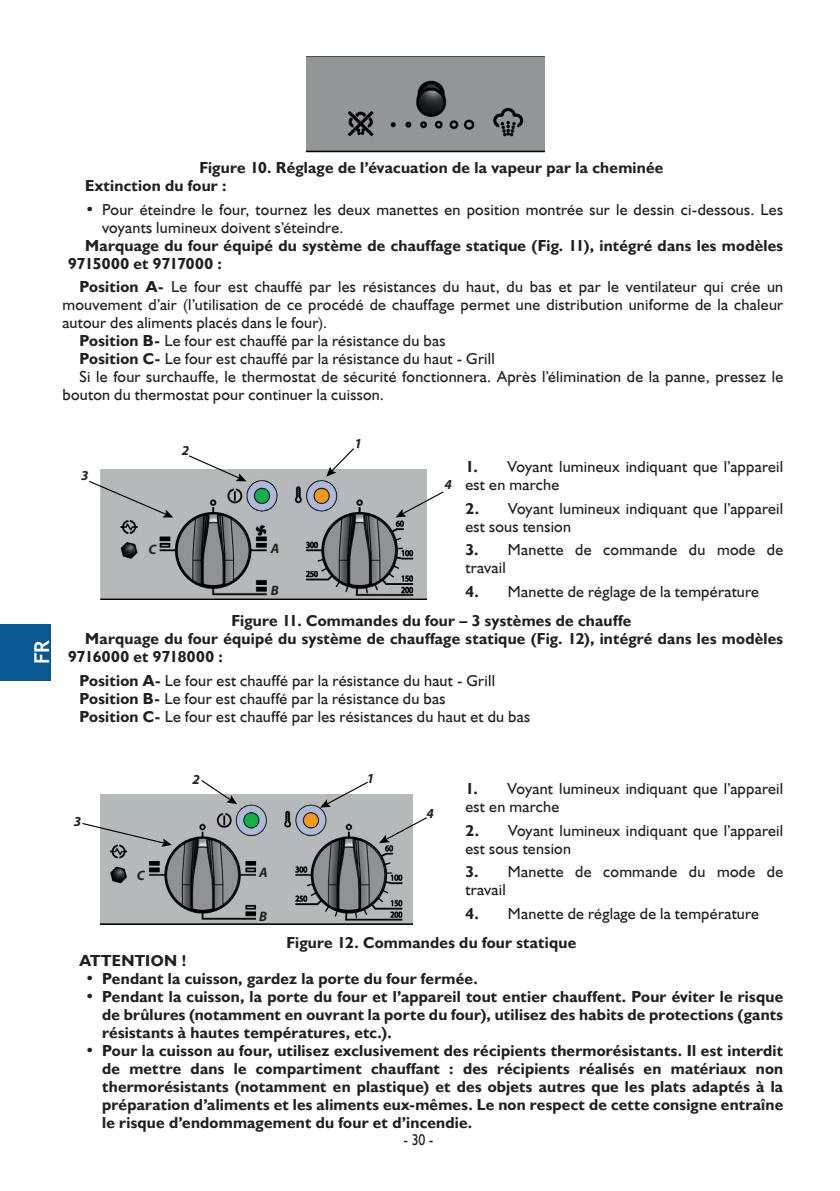
<style>
.page{position:relative;width:840px;height:1191px;background:#fff}
.page>*{position:absolute;margin:0;border:0;box-sizing:border-box;transform-origin:0 0}
.t1{font:700 20.6px "Trebuchet MS";color:#fff}
.Tekst_główny_bez_zna{font:16px/18px "Humanst 521 EU";letter-spacing:.015em;color:#231f20}
.Tekst_podstawowy_Bol{font:700 16px/18px "Humanst 521 EU";letter-spacing:.015em;color:#231f20}
.Podpis_rysunku{font:700 16px "Humanst 521 EU";letter-spacing:.015em;color:#231f20}
.Tekst_główny_bez_zna-2{font:700 16px "Humanst 521 EU";letter-spacing:.015em;color:#231f20}
.Tekst_główny_bez_zna-3{font:16px "Humanst 521 EU";letter-spacing:.015em;color:#231f20;scale:.86 1}
.t2{font:italic 700 13.8px "Myriad Pro";color:#231f20}
.s1{font-weight:700}
</style>
<div class="page">
<div style="left:0;top:624px;width:51px;height:56px;background:#0b5890"></div>
<img style="left:306px;top:57px;width:238px;height:96px">
<img style="left:101px;top:470px;width:325px;height:129px">
<svg style="left:187px;top:455px;width:59px;height:26px"></svg>
<svg style="left:326px;top:448px;width:29px;height:29px"></svg>
<svg style="left:395px;top:490px;width:49px;height:27px"></svg>
<svg style="left:89px;top:480px;width:84px;height:37px;background:#b7babb"></svg>
<img style="left:101px;top:795px;width:311px;height:129px">
<svg style="left:379px;top:816px;width:48px;height:27px"></svg>
<svg style="left:320px;top:781px;width:49px;height:26px"></svg>
<svg style="left:200px;top:780px;width:37px;height:24px"></svg>
<svg style="left:82px;top:822px;width:90px;height:24px"></svg>
<p class="Podpis_rysunku" style="left:199px;top:157px;width:465px">Figure 10. Réglage de l’évacuation de la vapeur par la cheminée</p>
<p class="Tekst_podstawowy_Bol" style="left:85px;top:177px;width:143px">Extinction du four :</p>
<p class="Tekst_główny_bez_zna" style="left:102px;top:200px;width:682px;text-indent:-17px"><span class="s1">•</span> Pour éteindre le four, tournez les deux manettes en position montrée sur le dessin ci-dessous. Les voyants lumineux doivent s’éteindre.</p>
<p class="Tekst_podstawowy_Bol" style="left:68px;top:236px;width:716px;text-indent:17px">Marquage du four équipé du système de chauffage statique (Fig. 11), intégré dans les modèles<br>9715000 et 9717000 :</p>
<p class="Tekst_główny_bez_zna" style="left:62px;top:278px;width:722px;text-align:justify;text-indent:17px"><span class="s1">Position A-</span> Le four est chauffé par les résistances du haut, du bas et par le ventilateur qui crée un mouvement d’air (l’utilisation de ce procédé de chauffage permet une distribution uniforme de la chaleur autour des aliments placés dans le four).</p>
<p class="Tekst_główny_bez_zna" style="left:79px;top:332px;width:367px"><span class="s1">Position B-</span> Le four est chauffé par la résistance du bas</p>
<p class="Tekst_główny_bez_zna" style="left:79px;top:350px;width:416px"><span class="s1">Position C-</span> Le four est chauffé par la résistance du haut - Grill</p>
<p class="Tekst_główny_bez_zna" style="left:62px;top:368px;width:721px;text-indent:17px">Si le four surchauffe, le thermostat de sécurité fonctionnera. Après l’élimination de la panne, pressez le bouton du thermostat pour continuer la cuisson.</p>
<p class="t1" style="left:29px;top:664px;width:26px;rotate:-90deg">FR</p>
<p class="t2" style="left:182px;top:441px;width:9px">2</p>
<p class="t2" style="left:354px;top:435px;width:9px">1</p>
<p class="Tekst_główny_bez_zna" style="left:465px;top:457px;width:319px"><span class="s1">1.</span> Voyant lumineux indiquant que l’appareil est en marche</p>
<p class="Tekst_główny_bez_zna" style="left:465px;top:499px;width:319px"><span class="s1">2.</span> Voyant lumineux indiquant que l’appareil est sous tension</p>
<p class="Tekst_główny_bez_zna" style="left:465px;top:541px;width:319px"><span class="s1">3.</span> Manette de commande du mode de travail</p>
<p class="Tekst_główny_bez_zna" style="left:465px;top:582px;width:295px"><span class="s1">4.</span> Manette de réglage de la température</p>
<p class="Podpis_rysunku" style="left:231px;top:611px;width:401px">Figure 11. Commandes du four – 3 systèmes de chauffe</p>
<p class="Tekst_podstawowy_Bol" style="left:68px;top:630px;width:716px;text-indent:17px">Marquage du four équipé du système de chauffage statique (Fig. 12), intégré dans les modèles<br>9716000 et 9718000 :</p>
<p class="Tekst_główny_bez_zna" style="left:79px;top:671px;width:417px"><span class="s1">Position A-</span> Le four est chauffé par la résistance du haut - Grill</p>
<p class="Tekst_główny_bez_zna" style="left:79px;top:689px;width:367px"><span class="s1">Position B-</span> Le four est chauffé par la résistance du bas</p>
<p class="Tekst_główny_bez_zna" style="left:79px;top:707px;width:452px"><span class="s1">Position C-</span> Le four est chauffé par les résistances du haut et du bas</p>
<p class="t2" style="left:81px;top:466px;width:9px">3</p>
<p class="t2" style="left:444px;top:475px;width:9px">4</p>
<p class="t2" style="left:148px;top:541px;width:9px">C</p>
<p class="t2" style="left:271px;top:539px;width:10px">A</p>
<p class="t2" style="left:271px;top:582px;width:9px">B</p>
<p class="t2" style="left:192px;top:648px;width:9px">2</p>
<p class="t2" style="left:148px;top:663px;width:9px">C</p>
<p class="t2" style="left:271px;top:662px;width:10px">A</p>
<p class="t2" style="left:271px;top:704px;width:9px">B</p>
<p class="t2" style="left:74px;top:690px;width:9px">3</p>
<p class="t2" style="left:74px;top:812px;width:9px">3</p>
<p class="t2" style="left:192px;top:770px;width:9px">2</p>
<p class="t2" style="left:366px;top:769px;width:9px">1</p>
<p class="Tekst_główny_bez_zna" style="left:465px;top:779px;width:319px"><span class="s1">1.</span> Voyant lumineux indiquant que l’appareil est en marche</p>
<p class="Tekst_główny_bez_zna" style="left:465px;top:821px;width:319px"><span class="s1">2.</span> Voyant lumineux indiquant que l’appareil est sous tension</p>
<p class="Tekst_główny_bez_zna" style="left:465px;top:862px;width:319px"><span class="s1">3.</span> Manette de commande du mode de travail</p>
<p class="Tekst_główny_bez_zna" style="left:465px;top:904px;width:295px"><span class="s1">4.</span> Manette de réglage de la température</p>
<p class="Podpis_rysunku" style="left:286px;top:932px;width:291px">Figure 12. Commandes du four statique</p>
<p class="t2" style="left:426px;top:804px;width:9px">4</p>
<p class="t2" style="left:137px;top:866px;width:9px">C</p>
<p class="t2" style="left:259px;top:863px;width:10px">A</p>
<p class="t2" style="left:259px;top:907px;width:9px">B</p>
<p class="Tekst_główny_bez_zna-2" style="left:79px;top:950px;width:109px">ATTENTION !</p>
<p class="Tekst_podstawowy_Bol" style="left:85px;top:970px;width:394px">• Pendant la cuisson, gardez la porte du four fermée.</p>
<p class="Tekst_podstawowy_Bol" style="left:102px;top:988px;width:682px;text-align:justify;text-indent:-17px">• Pendant la cuisson, la porte du four et l’appareil tout entier chauffent. Pour éviter le risque de brûlures (notamment en ouvrant la porte du four), utilisez des habits de protections (gants résistants à hautes températures, etc.).</p>
<p class="Tekst_podstawowy_Bol" style="left:102px;top:1042px;width:682px;text-align:justify;text-indent:-17px">• Pour la cuisson au four, utilisez exclusivement des récipients thermorésistants. Il est interdit de mettre dans le compartiment chauffant : des récipients réalisés en matériaux non thermorésistants (notamment en plastique) et des objets autres que les plats adaptés à la préparation d’aliments et les aliments eux-mêmes. Le non respect de cette consigne entraîne le risque d’endommagement du four et d’incendie.</p>
<p class="Tekst_główny_bez_zna-3" style="left:403px;top:1129px;width:36px">- 30 -</p>
</div>
